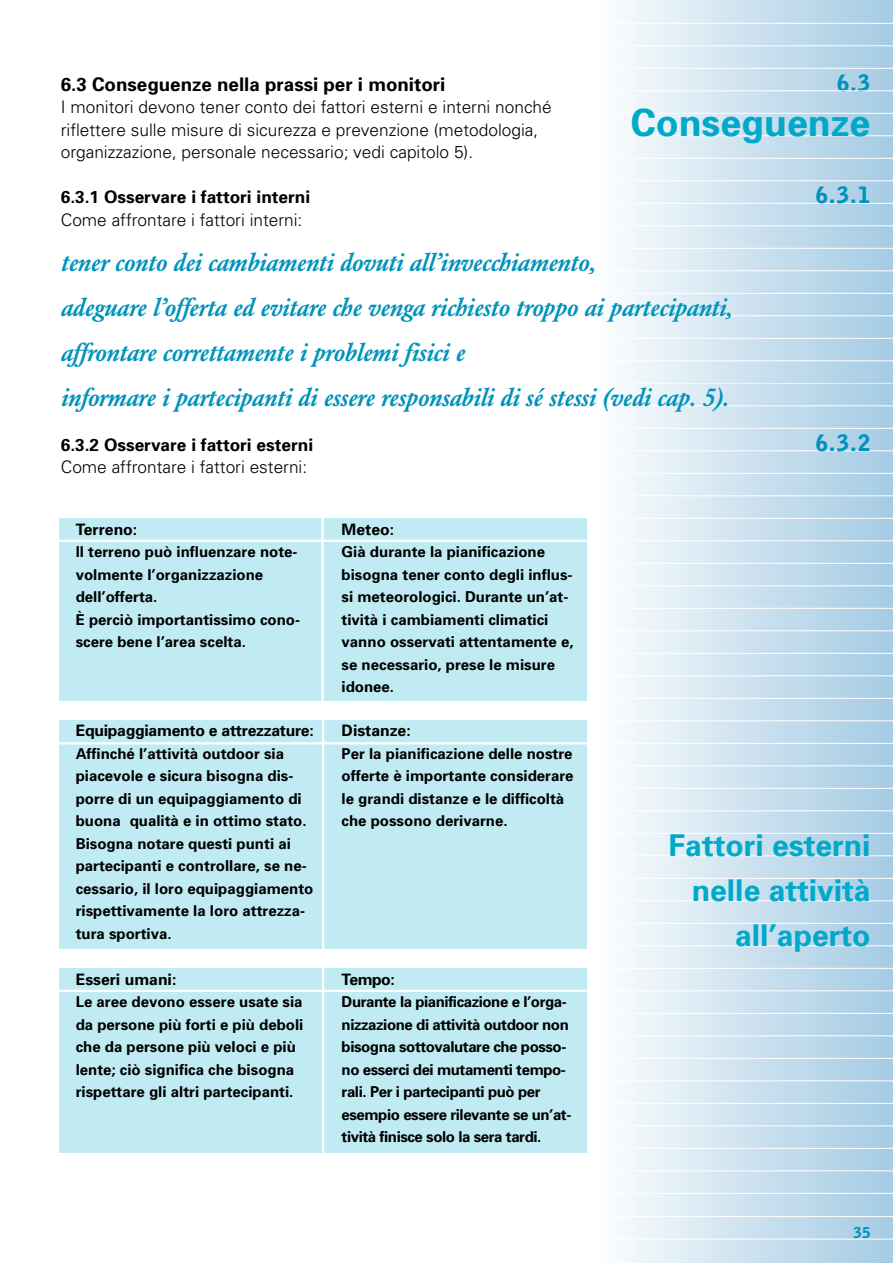
<style>
.page{position:relative;width:893px;height:1263px;background:#fff}
.page>*{position:absolute;margin:0;border:0;box-sizing:border-box;transform-origin:0 0}
.t1{font:700 37.5px "Univers";color:#00a9c9}
.t2{font:700 30px/45px "Univers";color:#00a9c9;text-align:right}
.t3{font:italic 500 25.5px/45px "Garamond BE";letter-spacing:-.015em;color:#0093bb}
.t4{font:900 22.5px "Bell Gothic BT";color:#0093bb}
.t5{font:700 18.75px "Univers";color:#000}
.t6{font:300 17.25px/22.5px "Univers";color:#000}
.t7{font:700 17.25px "Univers";color:#000}
.t8{font:700 15.75px "Univers";letter-spacing:-.015em;color:#000}
.t9{font:700 15px/22.5px "Univers";color:#000}
.t10{font:700 15px/22.5px "Univers";letter-spacing:-.03em;color:#000}
.t11{font:900 15px "Bell Gothic BT";color:#0093bb}
</style>
<div class="page">
<div style="left:595px;top:0;width:297px;height:1263px;background:linear-gradient(to right,#fdfdfe,#a6cce4)"></div>
<hr style="left:595px;top:46px;width:297px;height:1px;background:#fff">
<hr style="left:595px;top:68px;width:297px;height:1px;background:#fff">
<hr style="left:595px;top:91px;width:297px;height:1px;background:#fff">
<hr style="left:595px;top:113px;width:297px;height:1px;background:#fff">
<hr style="left:595px;top:136px;width:297px;height:1px;background:#fff">
<hr style="left:595px;top:158px;width:297px;height:1px;background:#fff">
<hr style="left:595px;top:181px;width:297px;height:1px;background:#fff">
<hr style="left:595px;top:203px;width:297px;height:1px;background:#fff">
<hr style="left:595px;top:226px;width:297px;height:1px;background:#fff">
<hr style="left:595px;top:248px;width:297px;height:1px;background:#fff">
<hr style="left:595px;top:271px;width:297px;height:1px;background:#fff">
<hr style="left:595px;top:293px;width:297px;height:1px;background:#fff">
<hr style="left:595px;top:316px;width:297px;height:1px;background:#fff">
<hr style="left:595px;top:338px;width:297px;height:1px;background:#fff">
<hr style="left:595px;top:361px;width:297px;height:1px;background:#fff">
<svg style="left:595px;top:383px;width:297px;height:1px"></svg>
<hr style="left:595px;top:406px;width:297px;height:1px;background:#fff">
<hr style="left:595px;top:428px;width:297px;height:1px;background:#fff">
<hr style="left:595px;top:451px;width:297px;height:1px;background:#fff">
<hr style="left:595px;top:473px;width:297px;height:1px;background:#fff">
<hr style="left:595px;top:496px;width:297px;height:1px;background:#fff">
<hr style="left:595px;top:518px;width:297px;height:1px;background:#fff">
<hr style="left:595px;top:541px;width:297px;height:1px;background:#fff">
<hr style="left:595px;top:563px;width:297px;height:1px;background:#fff">
<hr style="left:595px;top:586px;width:297px;height:1px;background:#fff">
<hr style="left:595px;top:608px;width:297px;height:1px;background:#fff">
<hr style="left:595px;top:631px;width:297px;height:1px;background:#fff">
<hr style="left:595px;top:653px;width:297px;height:1px;background:#fff">
<hr style="left:595px;top:676px;width:297px;height:1px;background:#fff">
<hr style="left:595px;top:698px;width:297px;height:1px;background:#fff">
<hr style="left:595px;top:721px;width:297px;height:1px;background:#fff">
<hr style="left:595px;top:743px;width:297px;height:1px;background:#fff">
<hr style="left:595px;top:766px;width:297px;height:1px;background:#fff">
<hr style="left:595px;top:788px;width:297px;height:1px;background:#fff">
<hr style="left:595px;top:811px;width:297px;height:1px;background:#fff">
<hr style="left:595px;top:833px;width:297px;height:1px;background:#fff">
<hr style="left:595px;top:856px;width:297px;height:1px;background:#fff">
<hr style="left:595px;top:878px;width:297px;height:1px;background:#fff">
<hr style="left:595px;top:901px;width:297px;height:1px;background:#fff">
<hr style="left:595px;top:923px;width:297px;height:1px;background:#fff">
<hr style="left:595px;top:946px;width:297px;height:1px;background:#fff">
<hr style="left:595px;top:968px;width:297px;height:1px;background:#fff">
<hr style="left:595px;top:991px;width:297px;height:1px;background:#fff">
<hr style="left:595px;top:1013px;width:297px;height:1px;background:#fff">
<hr style="left:595px;top:1036px;width:297px;height:1px;background:#fff">
<hr style="left:595px;top:1058px;width:297px;height:1px;background:#fff">
<hr style="left:595px;top:1081px;width:297px;height:1px;background:#fff">
<hr style="left:595px;top:1103px;width:297px;height:1px;background:#fff">
<hr style="left:595px;top:1126px;width:297px;height:1px;background:#fff">
<hr style="left:595px;top:1148px;width:297px;height:1px;background:#fff">
<hr style="left:595px;top:1171px;width:297px;height:1px;background:#fff">
<hr style="left:595px;top:1193px;width:297px;height:1px;background:#fff">
<hr style="left:595px;top:1216px;width:297px;height:1px;background:#fff">
<hr style="left:595px;top:1239px;width:297px;height:1px;background:#fff">
<hr style="left:595px;top:23px;width:297px;height:1px;background:#fff">
<div style="left:59px;top:518px;width:528px;height:182px;background:#c0ebf2"></div>
<hr style="left:321px;top:509px;width:2px;height:200px;background:#fff">
<div style="left:59px;top:721px;width:528px;height:228px;background:#c0ebf2"></div>
<hr style="left:322px;top:712px;width:2px;height:245px;background:#fff">
<div style="left:59px;top:968px;width:528px;height:184px;background:#c0ebf2"></div>
<hr style="left:322px;top:957px;width:2px;height:214px;background:#fff">
<hr style="left:54px;top:540px;width:537px;height:2px;background:#fff">
<hr style="left:54px;top:742px;width:537px;height:2px;background:#fff">
<hr style="left:54px;top:990px;width:537px;height:2px;background:#fff">
<p class="t5" style="left:61px;top:77px;width:386px">6.3 Conseguenze nella prassi per i monitori</p>
<h3 class="t4" style="left:836px;top:74px;width:35px">6.3</h3>
<p class="t6" style="left:61px;top:97px;width:492px">I monitori devono tener conto dei fattori esterni e interni nonché riflettere sulle misure di sicurezza e prevenzione (metodologia, organizzazione, personale necessario; vedi capitolo 5).</p>
<p class="t7" style="left:61px;top:191px;width:251px">6.3.1 Osservare i fattori interni</p>
<p class="t6" style="left:61px;top:210px;width:243px">Come affrontare i fattori interni:</p>
<h1 class="t1" style="left:630px;top:109px;width:241px">Conseguenze</h1>
<h3 class="t4" style="left:815px;top:186px;width:56px">6.3.1</h3>
<p class="t3" style="left:61px;top:242px;width:673px">tener conto dei cambiamenti dovuti all’invecchiamento,<br>adeguare l’offerta ed evitare che venga richiesto troppo ai partecipanti, affrontare correttamente i problemi fisici e<br>informare i partecipanti di essere responsabili di sé stessi (vedi cap. 5).</p>
<p class="t7" style="left:61px;top:438px;width:254px">6.3.2 Osservare i fattori esterni</p>
<p class="t6" style="left:61px;top:458px;width:248px">Come affrontare i fattori esterni:</p>
<h3 class="t4" style="left:815px;top:434px;width:56px">6.3.2</h3>
<p class="t8" style="left:76px;top:523px;width:63px">Terreno:</p>
<p class="t9" style="left:76px;top:542px;width:226px">Il terreno può influenzare note&shy;volmente l’organizzazione dell’offerta.<br>È perciò importantissimo cono&shy;scere bene l’area scelta.</p>
<p class="t8" style="left:76px;top:725px;width:239px">Equipaggiamento e attrezzature:</p>
<p class="t9" style="left:76px;top:743px;width:239px">Affinché l’attività outdoor sia piacevole e sicura bisogna dis&shy;porre di un equipaggiamento di buona qualità e in ottimo stato.<br>Bisogna notare questi punti ai partecipanti e controllare, se ne&shy;cessario, il loro equipaggiamento rispettivamente la loro attrezza&shy;tura sportiva.</p>
<p class="t8" style="left:76px;top:973px;width:102px">Esseri umani:</p>
<p class="t9" style="left:76px;top:992px;width:229px">Le aree devono essere usate sia da persone più forti e più deboli che da persone più veloci e più lente; ciò significa che bisogna rispettare gli altri partecipanti.</p>
<p class="t8" style="left:341px;top:523px;width:54px">Meteo:</p>
<p class="t9" style="left:341px;top:542px;width:233px">Già durante la pianificazione bisogna tener conto degli influs&shy;si meteorologici. Durante un’at&shy;tività i cambiamenti climatici vanno osservati attentamente e, se necessario, prese le misure idonee.</p>
<p class="t8" style="left:341px;top:725px;width:71px">Distanze:</p>
<p class="t9" style="left:341px;top:743px;width:233px">Per la pianificazione delle nostre offerte è importante considerare le grandi distanze e le difficoltà che possono derivarne.</p>
<p class="t8" style="left:341px;top:973px;width:55px">Tempo:</p>
<p class="t10" style="left:341px;top:992px;width:231px">Durante la pianificazione e l’orga&shy;nizzazione di attività outdoor non bisogna sottovalutare che posso&shy;no esserci dei mutamenti tempo&shy;rali. Per i partecipanti può per esempio essere rilevante se un’at&shy;tività finisce solo la sera tardi.</p>
<h2 class="t2" style="left:668px;top:825px;width:203px">Fattori esterni nelle attività all’aperto</h2>
<p class="t11" style="left:853px;top:1227px;width:19px">35</p>
</div>
